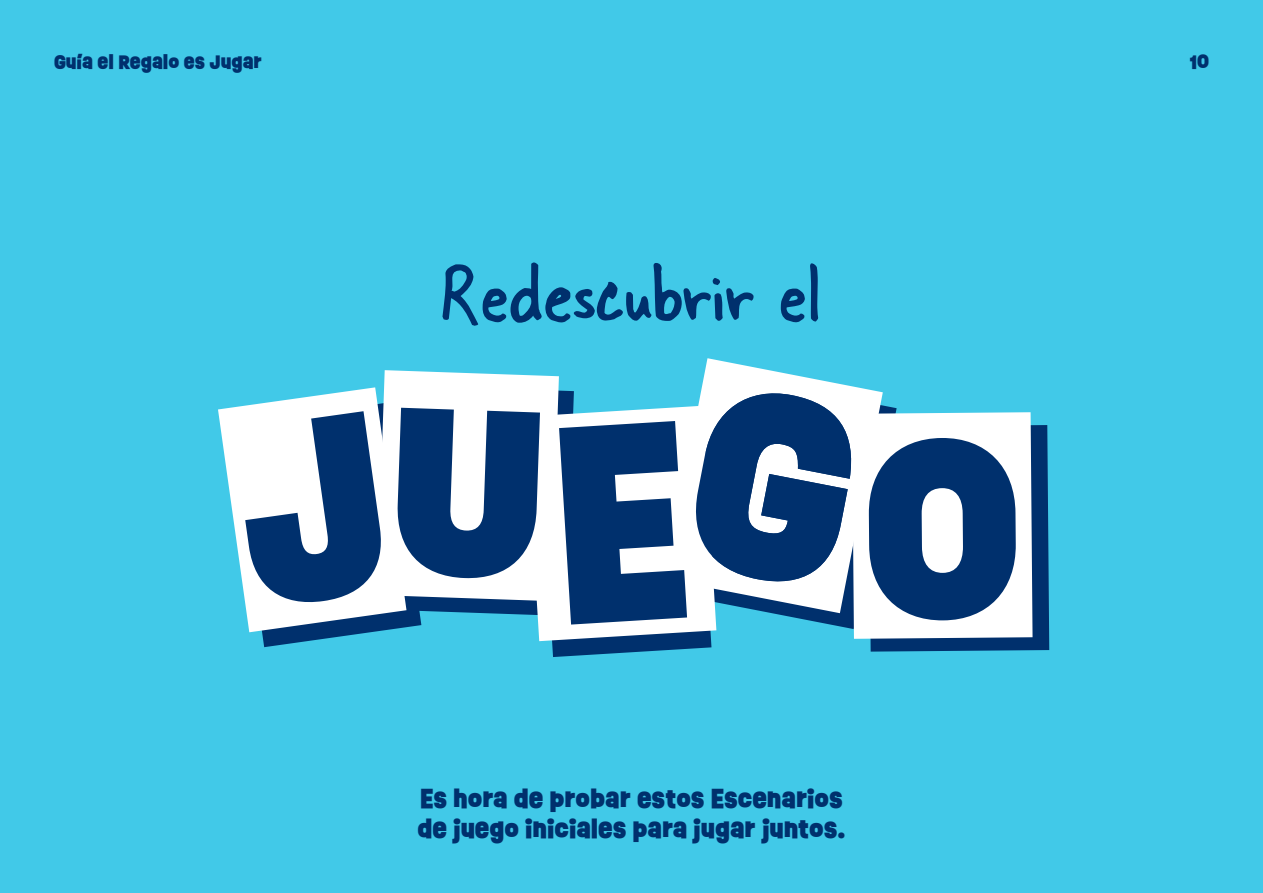
<style>
.page{position:relative;width:1263px;height:893px;background:#41c9e8}
.page>*{position:absolute;margin:0;border:0;box-sizing:border-box;transform-origin:0 0}
.t1{font:900 240px "Ruddy";color:#00306d}
.t2{font:90px "Skippy Sharp";color:#00306d}
.t3{font:900 24px/30px "Ruddy";color:#00306d}
.t4{font:900 18px "Ruddy";color:#00306d}
</style>
<div class="page">
<svg style="left:705px;top:358px;width:63px;height:12px"></svg>
<svg style="left:218px;top:407px;width:14px;height:102px"></svg>
<svg style="left:232px;top:370px;width:817px;height:287px"></svg>
<p class="t4" style="left:54px;top:48px;width:210px">Guía el Regalo es Jugar</p>
<p class="t4" style="left:1190px;top:48px;width:21px">10</p>
<h2 class="t2" style="left:441px;top:229px;width:383px">Redescubrir el</h2>
<h1 class="t1" style="left:863px;top:345px;width:164px">O</h1>
<p class="t3" style="left:417px;top:784px;width:429px">Es hora de probar estos Escenarios de juego iniciales para jugar juntos.</p>
</div>
